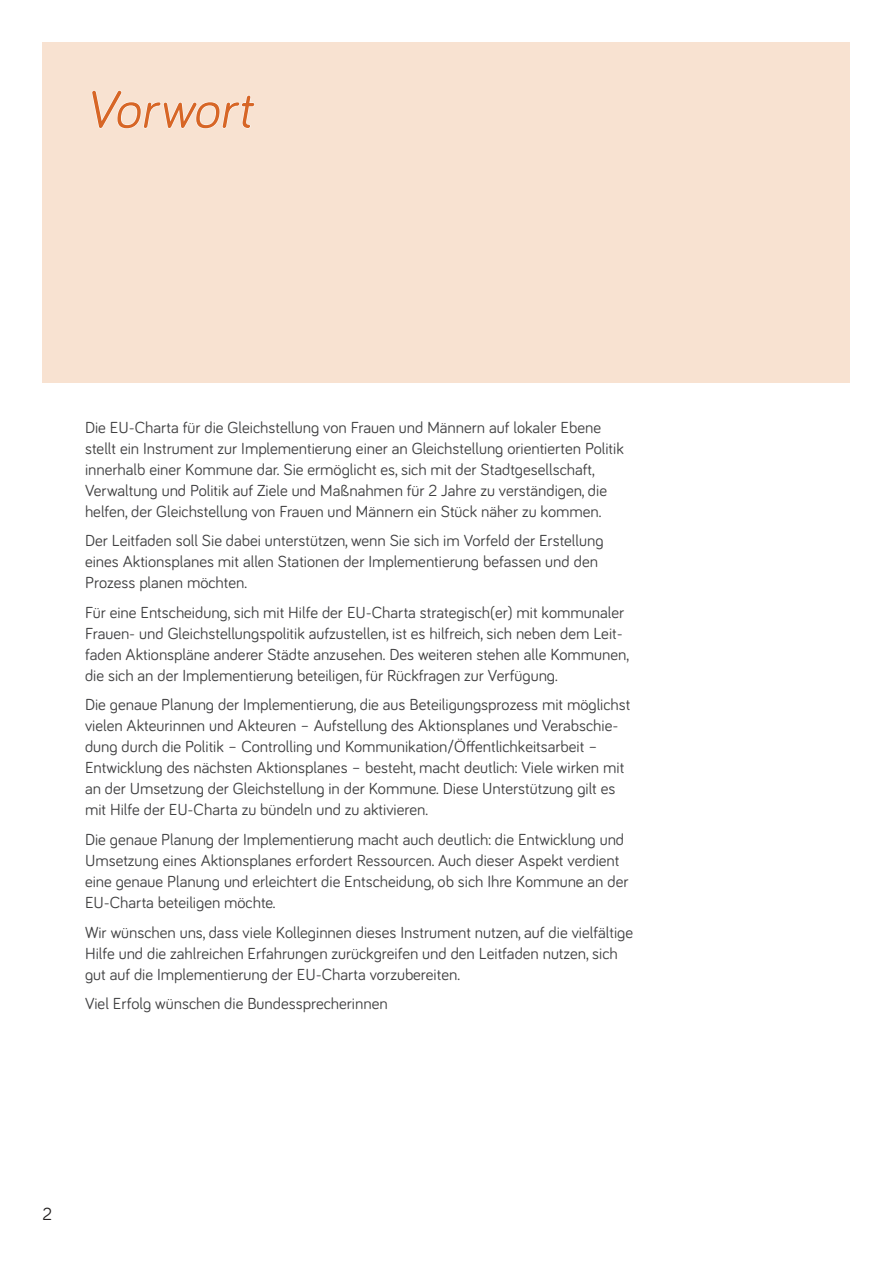
<style>
.page{position:relative;width:893px;height:1263px;background:#fff}
.page>*{position:absolute;margin:0;border:0;box-sizing:border-box;transform-origin:0 0}
.t1{font:italic 54px "Bariol";color:#d76626}
.t2{font:18px "Bariol";color:#221f1f}
.t3{font:16.5px/21px "Bariol";color:#404041}
</style>
<div class="page">
<div style="left:43px;top:43px;width:807px;height:340px;background:#f8e2d1"></div>
<svg style="left:91px;top:90px;width:164px;height:39px"></svg>
<h1 class="t1" style="left:85px;top:83px;width:168px">Vorwort</h1>
<p class="t3" style="left:85px;top:417px;width:540px">Die EU-Charta für die Gleichstellung von Frauen und Männern auf lokaler Ebene stellt ein Instrument zur Implementierung einer an Gleichstellung orientierten Politik innerhalb einer Kommune dar. Sie ermöglicht es, sich mit der Stadtgesellschaft, Verwaltung und Politik auf Ziele und Maßnahmen für 2 Jahre zu verständigen, die helfen, der Gleichstellung von Frauen und Männern ein Stück näher zu kommen.</p>
<p class="t3" style="left:85px;top:531px;width:520px">Der Leitfaden soll Sie dabei unterstützen, wenn Sie sich im Vorfeld der Erstellung eines Aktionsplanes mit allen Stationen der Implementierung befassen und den<br>Prozess planen möchten.</p>
<p class="t3" style="left:85px;top:602px;width:545px">Für eine Entscheidung, sich mit Hilfe der EU-Charta strategisch(er) mit kommunaler Frauen- und Gleichstellungspolitik aufzustellen, ist es hilfreich, sich neben dem Leit&shy;faden Aktionspläne anderer Städte anzusehen. Des weiteren stehen alle Kommunen, die sich an der Implementierung beteiligen, für Rückfragen zur Verfügung.</p>
<p class="t3" style="left:85px;top:695px;width:547px">Die genaue Planung der Implementierung, die aus Beteiligungsprozess mit möglichst vielen Akteurinnen und Akteuren – Aufstellung des Aktionsplanes und Verabschie&shy;dung durch die Politik – Controlling und Kommunikation/Öffentlichkeitsarbeit – Entwicklung des nächsten Aktionsplanes – besteht, macht deutlich: Viele wirken mit an der Umsetzung der Gleichstellung in der Kommune. Diese Unterstützung gilt es mit Hilfe der EU-Charta zu bündeln und zu aktivieren.</p>
<p class="t3" style="left:85px;top:829px;width:545px">Die genaue Planung der Implementierung macht auch deutlich: die Entwicklung und Umsetzung eines Aktionsplanes erfordert Ressourcen. Auch dieser Aspekt verdient eine genaue Planung und erleichtert die Entscheidung, ob sich Ihre Kommune an der EU-Charta beteiligen möchte.</p>
<p class="t3" style="left:85px;top:922px;width:549px">Wir wünschen uns, dass viele Kolleginnen dieses Instrument nutzen, auf die vielfältige<br>Hilfe und die zahlreichen Erfahrungen zurückgreifen und den Leitfaden nutzen, sich gut auf die Implementierung der EU-Charta vorzubereiten.</p>
<p class="t3" style="left:85px;top:993px;width:304px">Viel Erfolg wünschen die Bundessprecherinnen</p>
<p class="t2" style="left:43px;top:1205px;width:11px">2</p>
</div>
